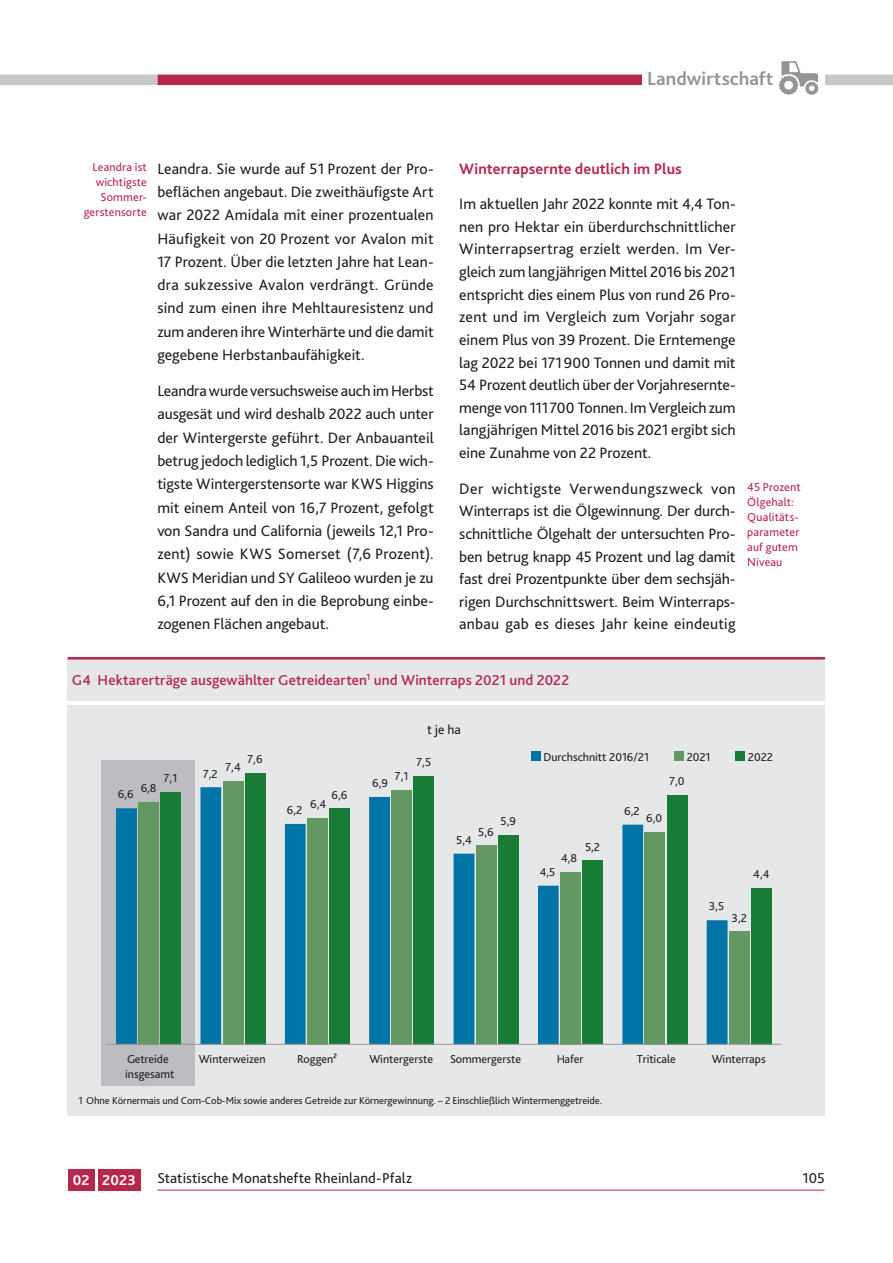
<style>
.page{position:relative;width:893px;height:1263px;background:#fff}
.page>*{position:absolute;margin:0;border:0;box-sizing:border-box;transform-origin:0 0}
.t1{font:700 19.5px "Bliss 2";letter-spacing:.005em;color:#939598}
.t2{font:15.75px/23.2px "Bliss 2";color:#231f20;text-align:justify}
.t3{font:700 15.75px "Bliss 2";letter-spacing:.005em;color:#b6274b}
.t4{font:500 15px "Bliss 2";letter-spacing:.005em;color:#b6274b}
.t5{font:15px "Bliss 2";letter-spacing:.005em;color:#231f20}
.t6{font:700 15px "Bliss 2";letter-spacing:.005em;color:#fff}
.t7{font:13.5px "Bliss 2";color:#231f20}
.t8{font:12px/14.7px "Bliss 2";letter-spacing:-.005em;color:#231f20}
.t9{font:12px/15px "Bliss 2";letter-spacing:.015em;color:#b6274b;text-align:right}
.t10{font:10.5px "Bliss 2";letter-spacing:-.005em;color:#231f20}
</style>
<div class="page">
<div style="left:157px;top:75px;width:668px;height:10px;background:#b6274b"></div>
<div style="left:0;top:75px;width:157px;height:10px;background:#c7c8ca"></div>
<hr style="left:157px;top:1190px;width:667px;height:1px;background:#b6274b">
<div style="left:825px;top:75px;width:68px;height:10px;background:#c7c8ca"></div>
<div style="left:68px;top:1169px;width:27px;height:22px;background:#b6274b"></div>
<div style="left:98px;top:1169px;width:42px;height:22px;background:#b6274b"></div>
<div style="left:642px;top:60px;width:136px;height:29px;background:#fff"></div>
<div style="left:774px;top:49px;width:51px;height:51px;background:#fff"></div>
<svg style="left:779px;top:61px;width:39px;height:34px"></svg>
<div style="left:68px;top:706px;width:757px;height:410px;background:#e6e7e9"></div>
<div style="left:101px;top:760px;width:93px;height:326px;background:#bcbdc0"></div>
<svg style="left:116px;top:787px;width:611px;height:257px"></svg>
<div style="left:729px;top:931px;width:21px;height:113px;background:#629861"></div>
<div style="left:645px;top:832px;width:20px;height:212px;background:#629861"></div>
<div style="left:560px;top:872px;width:21px;height:172px;background:#629861"></div>
<div style="left:476px;top:845px;width:21px;height:199px;background:#629861"></div>
<div style="left:391px;top:790px;width:21px;height:254px;background:#629861"></div>
<div style="left:307px;top:818px;width:21px;height:226px;background:#629861"></div>
<div style="left:223px;top:781px;width:20px;height:263px;background:#629861"></div>
<div style="left:138px;top:802px;width:21px;height:242px;background:#629861"></div>
<div style="left:751px;top:888px;width:21px;height:156px;background:#187c36"></div>
<div style="left:667px;top:795px;width:20px;height:249px;background:#187c36"></div>
<div style="left:582px;top:861px;width:21px;height:183px;background:#187c36"></div>
<div style="left:498px;top:836px;width:20px;height:208px;background:#187c36"></div>
<div style="left:413px;top:776px;width:21px;height:268px;background:#187c36"></div>
<div style="left:329px;top:809px;width:21px;height:235px;background:#187c36"></div>
<div style="left:245px;top:773px;width:20px;height:271px;background:#187c36"></div>
<div style="left:160px;top:792px;width:21px;height:252px;background:#187c36"></div>
<div style="left:531px;top:751px;width:9px;height:10px;background:#0075a5"></div>
<div style="left:674px;top:751px;width:10px;height:10px;background:#629861"></div>
<div style="left:736px;top:751px;width:9px;height:9px;background:#187c36"></div>
<hr style="left:106px;top:1044px;width:675px;height:1px;background:#939598">
<div style="left:68px;top:658px;width:757px;height:43px;background:#e6e7e9"></div>
<hr style="left:68px;top:657px;width:757px;height:2px;background:#b6274b">
<p class="t1" style="left:647px;top:66px;width:128px">Landwirtschaft</p>
<p class="t9" style="left:84px;top:160px;width:65px">Leandra ist wichtigste<br>Sommer&shy;gerstensorte</p>
<p class="t3" style="left:459px;top:159px;width:224px">Winterrapsernte deutlich im Plus</p>
<p class="t2" style="left:157px;top:157px;width:278px">Leandra. Sie wurde auf 51 Prozent der Pro&shy;beflächen angebaut. Die zweithäufigste Art war 2022 Amidala mit einer prozentualen Häufigkeit von 20 Prozent vor Avalon mit 17 Prozent. Über die letzten Jahre hat Lean&shy;dra sukzessive Avalon verdrängt. Gründe sind zum einen ihre Mehltauresistenz und zum anderen ihre Winterhärte und die damit gegebene Herbstanbaufähigkeit.</p>
<p class="t2" style="left:157px;top:379px;width:278px">Leandra wurde versuchsweise auch im Herbst ausgesät und wird deshalb 2022 auch unter der Wintergerste geführt. Der Anbauanteil betrug jedoch lediglich 1,5 Prozent. Die wich&shy;tigste Wintergerstensorte war KWS Higgins mit einem Anteil von 16,7 Prozent, gefolgt von Sandra und California (jeweils 12,1 Pro&shy;zent) sowie KWS Somerset (7,6 Prozent).<br>KWS Meridian und SY Galileoo wurden je zu 6,1 Prozent auf den in die Beprobung einbe&shy;zogenen Flächen angebaut.</p>
<p class="t2" style="left:459px;top:192px;width:278px;line-height:22.6px">Im aktuellen Jahr 2022 konnte mit 4,4 Ton&shy;nen pro Hektar ein überdurchschnittlicher Winterrapsertrag erzielt werden. Im Ver&shy;gleich zum langjährigen Mittel 2016 bis 2021 entspricht dies einem Plus von rund 26 Pro&shy;zent und im Vergleich zum Vorjahr sogar einem Plus von 39 Prozent. Die Erntemenge lag 2022 bei 171900 Tonnen und damit mit 54 Prozent deutlich über der Vorjahresernte&shy;menge von 111700 Tonnen. Im Vergleich zum langjährigen Mittel 2016 bis 2021 ergibt sich eine Zunahme von 22 Prozent.</p>
<p class="t2" style="left:459px;top:477px;width:278px;line-height:22.6px">Der wichtigste Verwendungszweck von Winterraps ist die Ölgewinnung. Der durch&shy;schnittliche Ölgehalt der untersuchten Pro&shy;ben betrug knapp 45 Prozent und lag damit fast drei Prozentpunkte über dem sechsjäh&shy;rigen Durchschnittswert. Beim Winterraps&shy;anbau gab es dieses Jahr keine eindeutig</p>
<p class="t9" style="left:747px;top:479px;width:55px;text-align:left">45 Prozent<br>Ölgehalt:<br>Qualitäts&shy;parameter auf gutem<br>Niveau</p>
<p class="t4" style="left:72px;top:671px;width:499px">G4 Hektarerträge ausgewählter Getreidearten<sup>1</sup> und Winterraps 2021 und 2022</p>
<p class="t8" style="left:118px;top:787px;width:17px">6,6</p>
<p class="t8" style="left:141px;top:781px;width:17px">6,8</p>
<p class="t8" style="left:164px;top:770px;width:15px">7,1</p>
<p class="t8" style="left:203px;top:766px;width:16px">7,2</p>
<p class="t8" style="left:248px;top:752px;width:17px">7,6</p>
<p class="t8" style="left:226px;top:760px;width:17px">7,4</p>
<p class="t8" style="left:287px;top:802px;width:17px">6,2</p>
<p class="t8" style="left:331px;top:787px;width:17px">6,6</p>
<p class="t8" style="left:310px;top:797px;width:18px">6,4</p>
<p class="t8" style="left:372px;top:775px;width:17px">6,9</p>
<p class="t8" style="left:395px;top:768px;width:15px">7,1</p>
<p class="t7" style="left:427px;top:721px;width:35px">t je ha</p>
<p class="t8" style="left:416px;top:755px;width:16px">7,5</p>
<p class="t8" style="left:500px;top:814px;width:17px">5,9</p>
<p class="t8" style="left:478px;top:824px;width:17px">5,6</p>
<p class="t8" style="left:456px;top:832px;width:17px">5,4</p>
<p class="t8" style="left:543px;top:749px;width:107px">Durchschnitt 2016/21</p>
<p class="t8" style="left:687px;top:749px;width:25px">2021</p>
<p class="t8" style="left:748px;top:749px;width:27px">2022</p>
<p class="t8" style="left:561px;top:851px;width:18px">4,8</p>
<p class="t8" style="left:540px;top:864px;width:17px">4,5</p>
<p class="t8" style="left:585px;top:839px;width:17px">5,2</p>
<p class="t8" style="left:624px;top:803px;width:17px">6,2</p>
<p class="t8" style="left:646px;top:810px;width:17px">6,0</p>
<p class="t8" style="left:669px;top:774px;width:17px">7,0</p>
<p class="t8" style="left:753px;top:867px;width:18px">4,4</p>
<p class="t8" style="left:709px;top:899px;width:17px">3,5</p>
<p class="t8" style="left:731px;top:910px;width:17px">3,2</p>
<p class="t8" style="left:125px;top:1052px;width:51px">Getreide insgesamt</p>
<p class="t8" style="left:199px;top:1052px;width:68px">Winterweizen</p>
<p class="t8" style="left:297px;top:1052px;width:42px">Roggen²</p>
<p class="t8" style="left:370px;top:1052px;width:65px">Wintergerste</p>
<p class="t8" style="left:450px;top:1052px;width:72px">Sommergerste</p>
<p class="t8" style="left:557px;top:1052px;width:28px">Hafer</p>
<p class="t8" style="left:637px;top:1052px;width:41px">Triticale</p>
<p class="t8" style="left:712px;top:1052px;width:56px">Winterraps</p>
<p class="t10" style="left:78px;top:1094px;width:525px">1 Ohne Körnermais und Corn-Cob-Mix sowie anderes Getreide zur Körnergewinnung. – 2 Einschließlich Wintermenggetreide.</p>
<p class="t6" style="left:73px;top:1171px;width:64px">02 2023</p>
<p class="t5" style="left:157px;top:1168px;width:256px">Statistische Monatshefte Rheinland-Pfalz</p>
<p class="t5" style="left:802px;top:1168px;width:24px">105</p>
</div>
